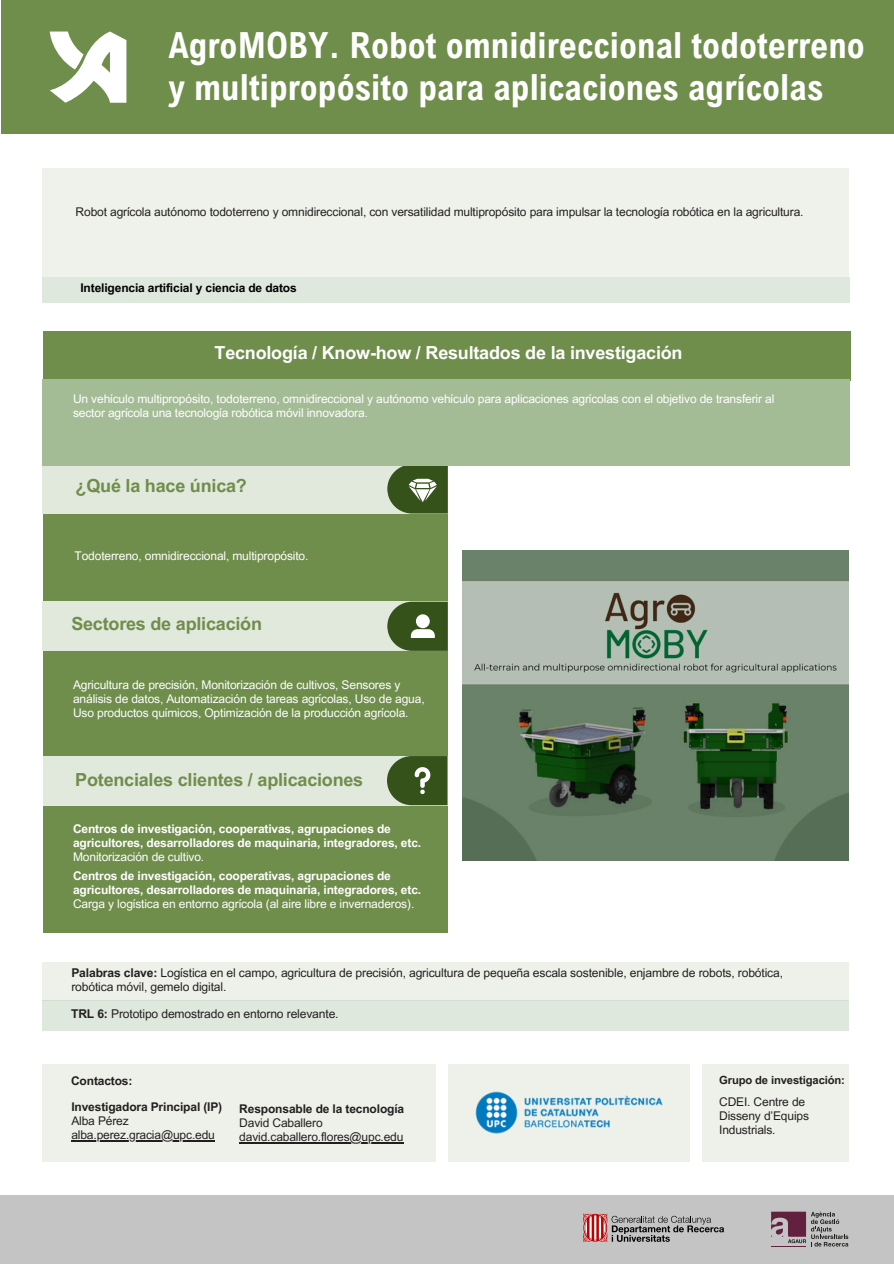
<style>
.page{position:relative;width:894px;height:1264px;background:#fff}
.page>*{position:absolute;margin:0;border:0;box-sizing:border-box;transform-origin:0 0}
.t1{font:700 36px/42.8px "Arial Nova Cond";color:#fff}
.t2{font:700 18px "Arial MT Pro";letter-spacing:-.01em;color:#6f8d4b}
.t3{font:700 18px "Arial MT Pro";letter-spacing:-.01em;color:#fff}
.t4{font:12.15px/14.1px "Arial MT Pro";letter-spacing:-.01em;color:#231f20}
.t5{font:12px/14px "Arial MT Pro";letter-spacing:-.01em;color:#fff}
.t6{font:700 12px/14px "Arial MT Pro";letter-spacing:-.01em;color:#fff}
.t7{font:12px/14px "Arial MT Pro";letter-spacing:-.01em;color:#231f20}
.t8{font:700 12px "Arial MT Pro";letter-spacing:-.01em;color:#231f20}
.t9{font:700 12px "Arial MT Pro";letter-spacing:-.01em;color:#000}
.t10{font:700 11.25px "Arial MT Pro";letter-spacing:-.01em;color:#231f20}
.s1{font-weight:400}
.s2{font-weight:700}
</style>
<div class="page">
<div style="left:0;top:1195px;width:893px;height:68px;background:#c4c4c4"></div>
<svg style="left:583px;top:1213px;width:140px;height:28px"></svg>
<svg style="left:771px;top:1211px;width:77px;height:35px"></svg>
<hr style="left:770px;top:1245px;width:35px;height:1px;background:#632140">
<div style="left:1px;top:0;width:892px;height:134px;background:#6f8d4b"></div>
<div style="left:43px;top:512px;width:404px;height:420px;background:#6f8d4b"></div>
<div style="left:43px;top:331px;width:807px;height:49px;background:#6f8d4b"></div>
<div style="left:43px;top:464px;width:405px;height:49px;background:#e1e8dc"></div>
<svg style="left:387px;top:465px;width:60px;height:48px;background:#5a7345"></svg>
<div style="left:43px;top:379px;width:806px;height:86px;background:#a4bc96"></div>
<div style="left:43px;top:1000px;width:805px;height:30px;background:#dfe8dd"></div>
<div style="left:43px;top:962px;width:805px;height:38px;background:#eef1e9"></div>
<svg style="left:50px;top:32px;width:76px;height:71px"></svg>
<div style="left:43px;top:168px;width:805px;height:109px;background:#eef2eb"></div>
<div style="left:43px;top:277px;width:806px;height:26px;background:#dfe8dd"></div>
<div style="left:448px;top:1064px;width:241px;height:97px;background:#eef1e9"></div>
<div style="left:43px;top:1064px;width:393px;height:97px;background:#eef1e9"></div>
<hr style="left:71px;top:1140px;width:144px;height:1px;background:#231f20">
<hr style="left:239px;top:1141px;width:164px;height:1px;background:#231f20">
<div style="left:702px;top:1064px;width:146px;height:97px;background:#eef1e9"></div>
<img style="left:475px;top:1091px;width:188px;height:43px">
<div style="left:43px;top:601px;width:405px;height:50px;background:#e1e8dc"></div>
<svg style="left:387px;top:601px;width:60px;height:50px;background:#5e7649"></svg>
<div style="left:43px;top:756px;width:404px;height:49px;background:#e1e8dc"></div>
<svg style="left:387px;top:756px;width:60px;height:49px;background:#4f6938"></svg>
<img style="left:462px;top:550px;width:386px;height:310px">
<p class="t1" style="left:169px;top:23px;width:697px">AgroMOBY. Robot omnidireccional todoterreno y multipropósito para aplicaciones agrícolas</p>
<p class="t7" style="left:76px;top:206px;width:729px">Robot agrícola autónomo todoterreno y omnidireccional, con versatilidad multipropósito para impulsar la tecnología robótica en la agricultura.</p>
<p class="t9" style="left:80px;top:283px;width:218px">Inteligencia artificial y ciencia de datos</p>
<h2 class="t3" style="left:214px;top:346px;width:469px">Tecnología / Know-how / Resultados de la investigación</h2>
<h3 class="t5" style="left:73px;top:393px;width:702px">Un vehículo multipropósito, todoterreno, omnidireccional y autónomo vehículo para aplicaciones agrícolas con el objetivo de transferir al sector agrícola una tecnología robótica móvil innovadora.</h3>
<p class="t2" style="left:76px;top:478px;width:173px">¿Qué la hace única?</p>
<p class="t5" style="left:75px;top:550px;width:235px">Todoterreno, omnidireccional, multipropósito.</p>
<p class="t2" style="left:71px;top:617px;width:192px">Sectores de aplicación</p>
<p class="t5" style="left:73px;top:679px;width:353px">Agricultura de precisión, Monitorización de cultivos, Sensores y análisis de datos, Automatización de tareas agrícolas, Uso de agua,<br>Uso productos químicos, Optimización de la producción agrícola.</p>
<p class="t2" style="left:75px;top:773px;width:289px">Potenciales clientes / aplicaciones</p>
<p class="t6" style="left:73px;top:823px;width:349px">Centros de investigación, cooperativas, agrupaciones de agricultores, desarrolladores de maquinaria, integradores, etc.<br><span class="s1">Monitorización de cultivo.</span></p>
<p class="t6" style="left:73px;top:870px;width:349px">Centros de investigación, cooperativas, agrupaciones de agricultores, desarrolladores de maquinaria, integradores, etc.<br><span class="s1">Carga y logística en entorno agrícola (al aire libre e invernaderos).</span></p>
<h1 class="t4" style="left:71px;top:967px;width:713px"><span class="s2">Palabras clave:</span> Logística en el campo, agricultura de precisión, agricultura de pequeña escala sostenible, enjambre de robots, robótica, robótica móvil, gemelo digital.</h1>
<p class="t4" style="left:71px;top:1008px;width:269px"><span class="s2">TRL 6:</span> Prototipo demostrado en entorno relevante.</p>
<p class="t8" style="left:71px;top:1076px;width:63px">Contactos:</p>
<h3 class="t8" style="left:71px;top:1102px;width:152px">Investigadora Principal (IP)</h3>
<h2 class="t7" style="left:71px;top:1115px;width:59px">Alba Pérez</h2>
<p class="t7" style="left:71px;top:1129px;width:145px">alba.perez.gracia@upc.edu</p>
<h2 class="t8" style="left:239px;top:1104px;width:166px">Responsable de la tecnología</h2>
<p class="t7" style="left:239px;top:1117px;width:85px">David Caballero</p>
<p class="t7" style="left:239px;top:1131px;width:166px">david.caballero.flores@upc.edu</p>
<h2 class="t10" style="left:719px;top:1076px;width:127px">Grupo de investigación:</h2>
<p class="t7" style="left:719px;top:1096px;width:91px">CDEI. Centre de<br>Disseny d’Equips<br>Industrials.</p>
</div>
